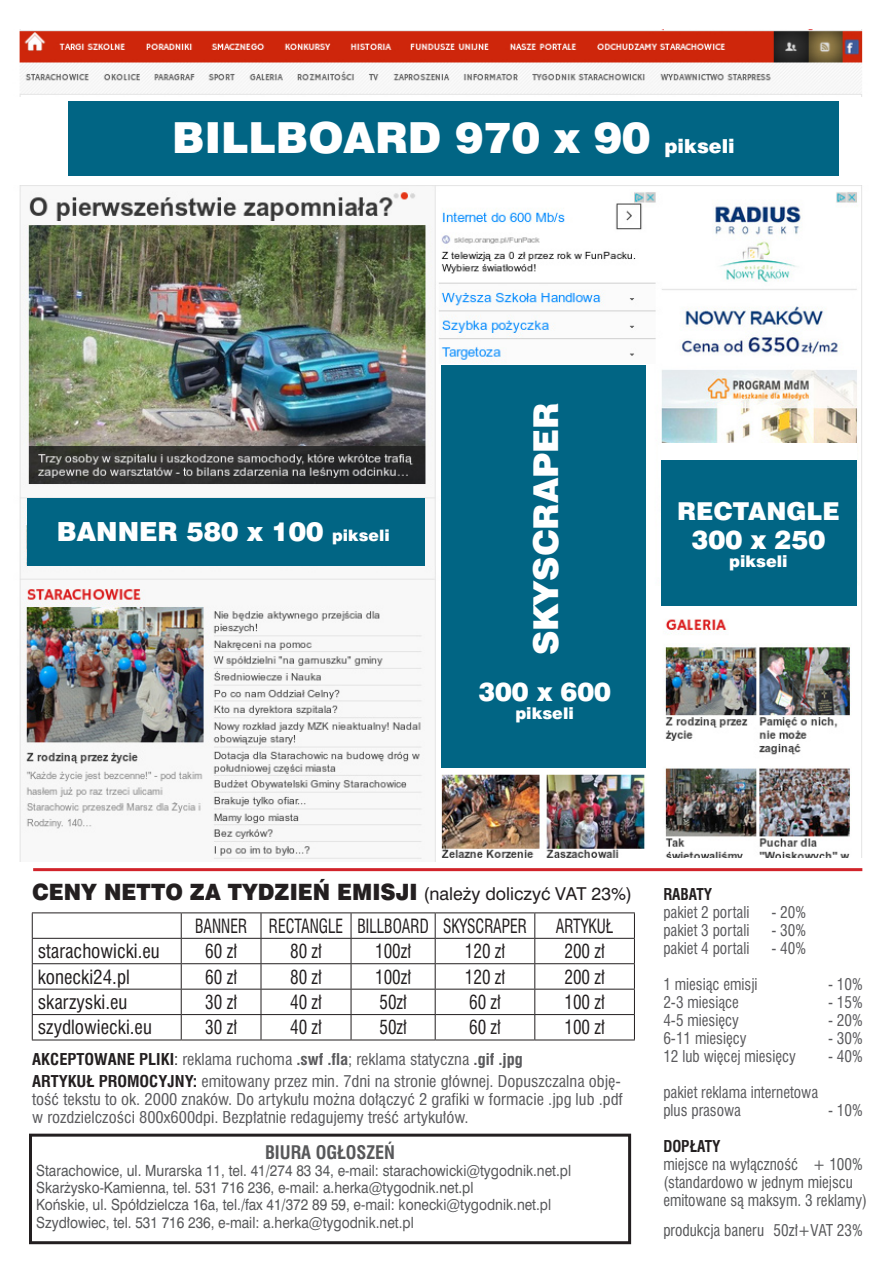
<style>
.page{position:relative;width:893px;height:1263px;background:#fff}
.page>*{position:absolute;margin:0;border:0;box-sizing:border-box;transform-origin:0 0}
.t1{font:39.9px "Swis 721 Blk PL";color:#fff}
.t2{font:31.95px "Swis 721 Blk PL";color:#fff}
.t3{font:24.6px "Swis 721 Blk PL";color:#fff}
.t4{font:24px "Swis 721 Blk PL";color:#fff}
.t5{font:23.1px "Swis 721 Blk PL";color:#fff}
.t6{font:21px "Swis 721 Blk PL";color:#231f20;scale:.95 1}
.t7{font:18px "Swis 721 Cn PL";color:#231f20;scale:.9 1}
.t8{font:18px "Swis 721 Cn PL";color:#231f20}
.t9{font:18px "Swis 721 Cn PL";color:#231f20;scale:.82 1}
.t10{font:700 17.25px "Swis 721 Cn PL";color:#57585a}
.t11{font:15px/18px "Swis 721 Cn PL";color:#5a5a5d;scale:1.04 1}
.t12{font:15px/18px "Swis 721 Cn PL";color:#5a5a5d;scale:.96 1}
.t13{font:15px/18px "Swis 721 Cn PL";color:#57585a;scale:.96 1}
.t14{font:15px "Swis 721 Blk PL";color:#fff}
.t15{font:700 15px "Swis 721 Cn PL";color:#231f20;scale:.96 1}
.t16{font:14.25px "Swis 721 PL";color:#57585a;scale:.89 1}
.s1{font-size:18px}
.s2{font-size:14.7px}
.s3{font-family:"Swis 721 PL";font-size:16.5px}
.s4{font-weight:700;color:#231f20}
.s5{color:#231f20}
.s6{font-weight:700}
</style>
<div class="page">
<img style="left:19px;top:30px;width:844px;height:66px">
<img style="left:19px;top:186px;width:843px;height:672px">
<div style="left:29px;top:1134px;width:602px;height:110px;border:3px solid #231f20"></div>
<div style="left:68px;top:101px;width:770px;height:75px;background:#016584"></div>
<div style="left:442px;top:365px;width:204px;height:402px;background:#016584"></div>
<div style="left:661px;top:460px;width:196px;height:146px;background:#016584"></div>
<div style="left:661px;top:443px;width:196px;height:17px;background:#fff"></div>
<hr style="left:32px;top:912px;width:149px;height:1px;background:#231f20">
<hr style="left:181px;top:912px;width:80px;height:1px;background:#231f20">
<hr style="left:261px;top:912px;width:90px;height:1px;background:#231f20">
<hr style="left:351px;top:912px;width:84px;height:1px;background:#231f20">
<hr style="left:435px;top:912px;width:100px;height:1px;background:#231f20">
<hr style="left:535px;top:912px;width:100px;height:1px;background:#231f20">
<hr style="left:32px;top:938px;width:149px;height:1px;background:#231f20">
<hr style="left:181px;top:938px;width:80px;height:1px;background:#231f20">
<hr style="left:261px;top:938px;width:90px;height:1px;background:#231f20">
<hr style="left:351px;top:938px;width:84px;height:1px;background:#231f20">
<hr style="left:435px;top:938px;width:100px;height:1px;background:#231f20">
<hr style="left:535px;top:938px;width:100px;height:1px;background:#231f20">
<hr style="left:32px;top:963px;width:149px;height:1px;background:#231f20">
<hr style="left:181px;top:963px;width:80px;height:1px;background:#231f20">
<hr style="left:261px;top:963px;width:90px;height:1px;background:#231f20">
<hr style="left:351px;top:963px;width:84px;height:1px;background:#231f20">
<hr style="left:435px;top:963px;width:100px;height:1px;background:#231f20">
<hr style="left:535px;top:963px;width:100px;height:1px;background:#231f20">
<hr style="left:32px;top:989px;width:149px;height:1px;background:#231f20">
<hr style="left:181px;top:989px;width:80px;height:1px;background:#231f20">
<hr style="left:261px;top:989px;width:90px;height:1px;background:#231f20">
<hr style="left:351px;top:989px;width:84px;height:1px;background:#231f20">
<hr style="left:435px;top:989px;width:100px;height:1px;background:#231f20">
<hr style="left:535px;top:989px;width:100px;height:1px;background:#231f20">
<hr style="left:32px;top:1014px;width:149px;height:1px;background:#231f20">
<svg style="left:32px;top:913px;width:1px;height:126px"></svg>
<hr style="left:181px;top:1014px;width:80px;height:1px;background:#231f20">
<svg style="left:181px;top:913px;width:1px;height:126px"></svg>
<hr style="left:261px;top:1014px;width:90px;height:1px;background:#231f20">
<svg style="left:261px;top:913px;width:1px;height:126px"></svg>
<hr style="left:351px;top:1014px;width:84px;height:1px;background:#231f20">
<svg style="left:351px;top:913px;width:1px;height:126px"></svg>
<hr style="left:435px;top:1014px;width:100px;height:1px;background:#231f20">
<svg style="left:435px;top:913px;width:1px;height:126px"></svg>
<hr style="left:535px;top:1014px;width:100px;height:1px;background:#231f20">
<svg style="left:534px;top:913px;width:1px;height:126px"></svg>
<svg style="left:634px;top:913px;width:1px;height:126px"></svg>
<hr style="left:32px;top:1039px;width:149px;height:1px;background:#231f20">
<hr style="left:181px;top:1039px;width:80px;height:1px;background:#231f20">
<hr style="left:261px;top:1039px;width:90px;height:1px;background:#231f20">
<hr style="left:351px;top:1039px;width:84px;height:1px;background:#231f20">
<hr style="left:435px;top:1039px;width:100px;height:1px;background:#231f20">
<hr style="left:535px;top:1039px;width:100px;height:1px;background:#231f20">
<div style="left:28px;top:498px;width:397px;height:69px;background:#016584"></div>
<hr style="left:33px;top:868px;width:829px;height:3px;background:#d1232a">
<img style="left:19px;top:567px;width:422px;height:294px">
<p class="t1" style="left:172px;top:112px;width:564px">BILLBOARD 970 x 90 <span class="s1">pikseli</span></p>
<p class="t3" style="left:57px;top:515px;width:334px">BANNER 580 x 100 <span class="s2">pikseli</span></p>
<p class="t2" style="left:525px;top:655px;width:254px;rotate:-90deg">SKYSCRAPER</p>
<p class="t4" style="left:478px;top:676px;width:134px">300 x 600</p>
<p class="t14" style="left:515px;top:703px;width:60px">pikseli</p>
<p class="t5" style="left:677px;top:496px;width:164px">RECTANGLE</p>
<p class="t4" style="left:691px;top:524px;width:135px">300 x 250</p>
<p class="t14" style="left:729px;top:551px;width:60px">pikseli</p>
<p class="t6" style="left:32px;top:878px;width:633px">CENY NETTO ZA TYDZIEŃ EMISJI <span class="s3">(należy doliczyć VAT 23%)</span></p>
<p class="t9" style="left:195px;top:914px;width:65px">BANNER</p>
<p class="t9" style="left:269px;top:914px;width:92px">RECTANGLE</p>
<p class="t9" style="left:357px;top:914px;width:89px">BILLBOARD</p>
<p class="t9" style="left:443px;top:914px;width:104px">SKYSCRAPER</p>
<p class="t9" style="left:556px;top:914px;width:72px">ARTYKUŁ</p>
<p class="t8" style="left:38px;top:940px;width:124px">starachowicki.eu</p>
<p class="t7" style="left:205px;top:940px;width:37px">60 zł</p>
<p class="t7" style="left:290px;top:940px;width:37px">80 zł</p>
<p class="t7" style="left:375px;top:940px;width:41px">100zł</p>
<p class="t7" style="left:465px;top:940px;width:46px">120 zł</p>
<p class="t7" style="left:564px;top:940px;width:46px">200 zł</p>
<p class="t8" style="left:38px;top:965px;width:94px">konecki24.pl</p>
<p class="t7" style="left:205px;top:965px;width:37px">60 zł</p>
<p class="t7" style="left:290px;top:965px;width:37px">80 zł</p>
<p class="t7" style="left:375px;top:965px;width:41px">100zł</p>
<p class="t7" style="left:465px;top:965px;width:46px">120 zł</p>
<p class="t7" style="left:564px;top:965px;width:46px">200 zł</p>
<p class="t8" style="left:38px;top:991px;width:91px">skarzyski.eu</p>
<p class="t7" style="left:205px;top:991px;width:37px">30 zł</p>
<p class="t7" style="left:290px;top:991px;width:37px">40 zł</p>
<p class="t7" style="left:379px;top:991px;width:32px">50zł</p>
<p class="t7" style="left:469px;top:991px;width:37px">60 zł</p>
<p class="t7" style="left:564px;top:991px;width:46px">100 zł</p>
<p class="t8" style="left:38px;top:1016px;width:116px">szydlowiecki.eu</p>
<p class="t7" style="left:205px;top:1016px;width:37px">30 zł</p>
<p class="t7" style="left:290px;top:1016px;width:37px">40 zł</p>
<p class="t7" style="left:379px;top:1016px;width:32px">50zł</p>
<p class="t7" style="left:469px;top:1016px;width:37px">60 zł</p>
<p class="t7" style="left:564px;top:1016px;width:46px">100 zł</p>
<p class="t11" style="left:32px;top:1050px;width:473px"><span class="s4">AKCEPTOWANE PLIKI</span><span class="s5">:</span> reklama ruchoma <span class="s6">.swf .fla</span>; reklama statyczna <span class="s6">.gif .jpg</span></p>
<p class="t11" style="left:32px;top:1072px;width:569px"><span class="s4">ARTYKUŁ PROMOCYJNY:</span> emitowany przez min. 7dni na stronie głównej. Dopuszczalna obję&shy;tość tekstu to ok. 2000 znaków. Do artykułu można dołączyć 2 grafiki w formacie .jpg lub .pdf w rozdzielczości 800x600dpi. Bezpłatnie redagujemy treść artykułów.</p>
<p class="t10" style="left:265px;top:1141px;width:132px">BIURA OGŁOSZEŃ</p>
<p class="t16" style="left:36px;top:1161px;width:602px">Starachowice, ul. Murarska 11, tel. 41/274 83 34, e-mail: starachowicki@tygodnik.net.pl</p>
<p class="t16" style="left:36px;top:1178px;width:493px">Skarżysko-Kamienna, tel. 531 716 236, e-mail: a.herka@tygodnik.net.pl</p>
<p class="t16" style="left:36px;top:1195px;width:580px">Końskie, ul. Spółdzielcza 16a, tel./fax 41/372 89 59, e-mail: konecki@tygodnik.net.pl</p>
<p class="t16" style="left:36px;top:1213px;width:426px">Szydłowiec, tel. 531 716 236, e-mail: a.herka@tygodnik.net.pl</p>
<p class="t15" style="left:663px;top:884px;width:52px">RABATY</p>
<p class="t12" style="left:663px;top:903px;width:91px">pakiet 2 portali</p>
<p class="t12" style="left:771px;top:903px;width:38px">- 20%</p>
<p class="t12" style="left:663px;top:921px;width:91px">pakiet 3 portali</p>
<p class="t12" style="left:771px;top:921px;width:38px">- 30%</p>
<p class="t12" style="left:663px;top:939px;width:91px">pakiet 4 portali</p>
<p class="t12" style="left:771px;top:939px;width:38px">- 40%</p>
<p class="t12" style="left:663px;top:975px;width:100px">1 miesiąc emisji</p>
<p class="t12" style="left:828px;top:975px;width:38px">- 10%</p>
<p class="t12" style="left:663px;top:993px;width:80px">2-3 miesiące</p>
<p class="t12" style="left:828px;top:993px;width:38px">- 15%</p>
<p class="t12" style="left:663px;top:1011px;width:80px">4-5 miesięcy</p>
<p class="t12" style="left:828px;top:1011px;width:38px">- 20%</p>
<p class="t12" style="left:663px;top:1029px;width:88px">6-11 miesięcy</p>
<p class="t12" style="left:828px;top:1029px;width:38px">- 30%</p>
<p class="t12" style="left:663px;top:1047px;width:140px">12 lub więcej miesięcy</p>
<p class="t12" style="left:828px;top:1047px;width:38px">- 40%</p>
<p class="t12" style="left:663px;top:1083px;width:163px">pakiet reklama internetowa plus prasowa</p>
<p class="t12" style="left:828px;top:1101px;width:38px">- 10%</p>
<p class="t15" style="left:663px;top:1136px;width:61px">DOPŁATY</p>
<p class="t13" style="left:663px;top:1155px;width:214px">miejsce na wyłączność + 100% (standardowo w jednym miejscu emitowane są maksym. 3 reklamy)</p>
<p class="t13" style="left:663px;top:1222px;width:209px">produkcja baneru 50zł+VAT 23%</p>
</div>
